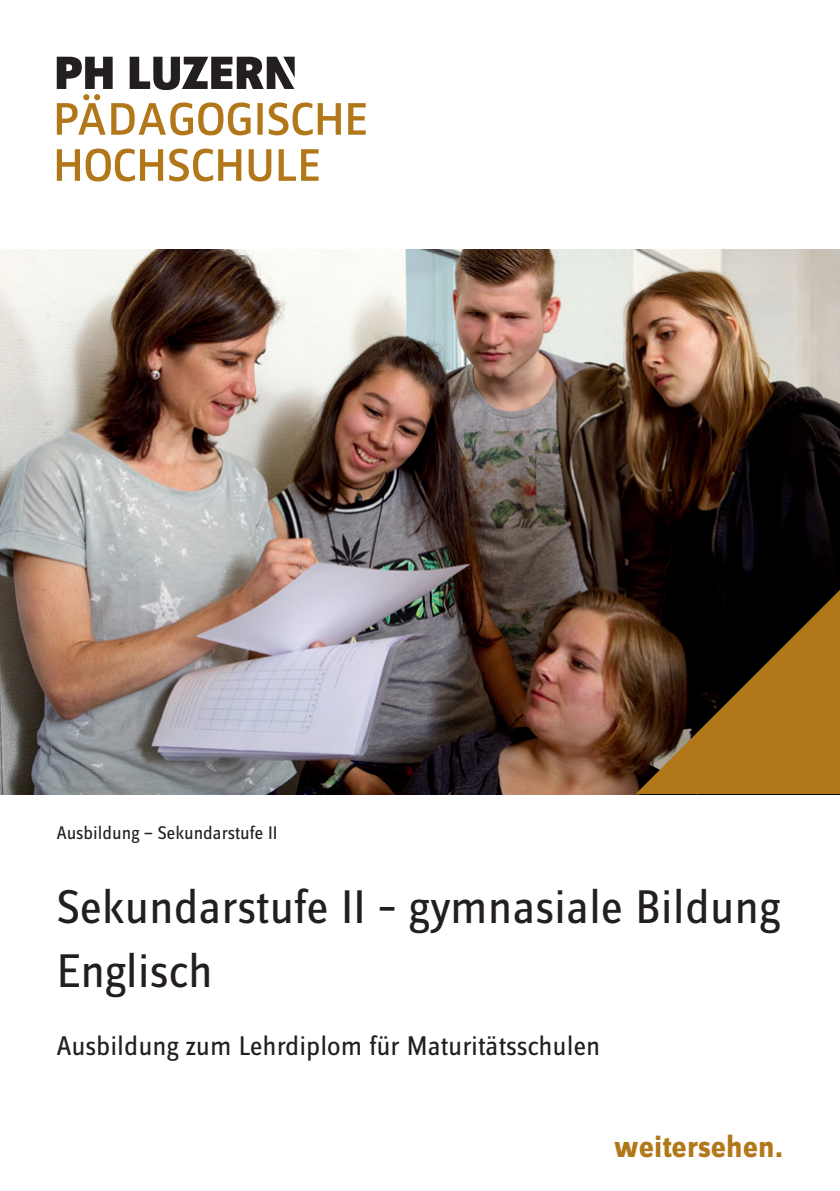
<style>
.page{position:relative;width:840px;height:1191px;background:#fff}
.page>*{position:absolute;margin:0;border:0;box-sizing:border-box;transform-origin:0 0}
.t1{font:49px/64px "Zine Sans Dis OT";color:#231f20}
.t2{font:700 32px "Zine Sans Dis OT";color:#b17719}
.t3{font:28px "Zine Sans Dis OT";color:#231f20}
.t4{font:19px "Zine Sans Dis OT";color:#231f20}
</style>
<div class="page">
<svg style="left:57px;top:149px;width:23px;height:32px"></svg>
<svg style="left:86px;top:149px;width:77px;height:32px"></svg>
<svg style="left:169px;top:149px;width:72px;height:32px"></svg>
<svg style="left:248px;top:149px;width:23px;height:32px"></svg>
<svg style="left:278px;top:149px;width:40px;height:32px"></svg>
<svg style="left:57px;top:57px;width:308px;height:78px"></svg>
<img style="left:0;top:249px;width:839px;height:545px">
<svg style="left:635px;top:590px;width:204px;height:204px;background:#654311"></svg>
<p class="t4" style="left:57px;top:824px;width:222px">Ausbildung — Sekundarstufe II</p>
<h1 class="t1" style="left:57px;top:876px;width:724px">Sekundarstufe II – gymnasiale Bildung<br>Englisch</h1>
<p class="t3" style="left:57px;top:1032px;width:544px">Ausbildung zum Lehrdiplom für Maturitätsschulen</p>
<p class="t2" style="left:614px;top:1130px;width:170px">weitersehen.</p>
</div>
